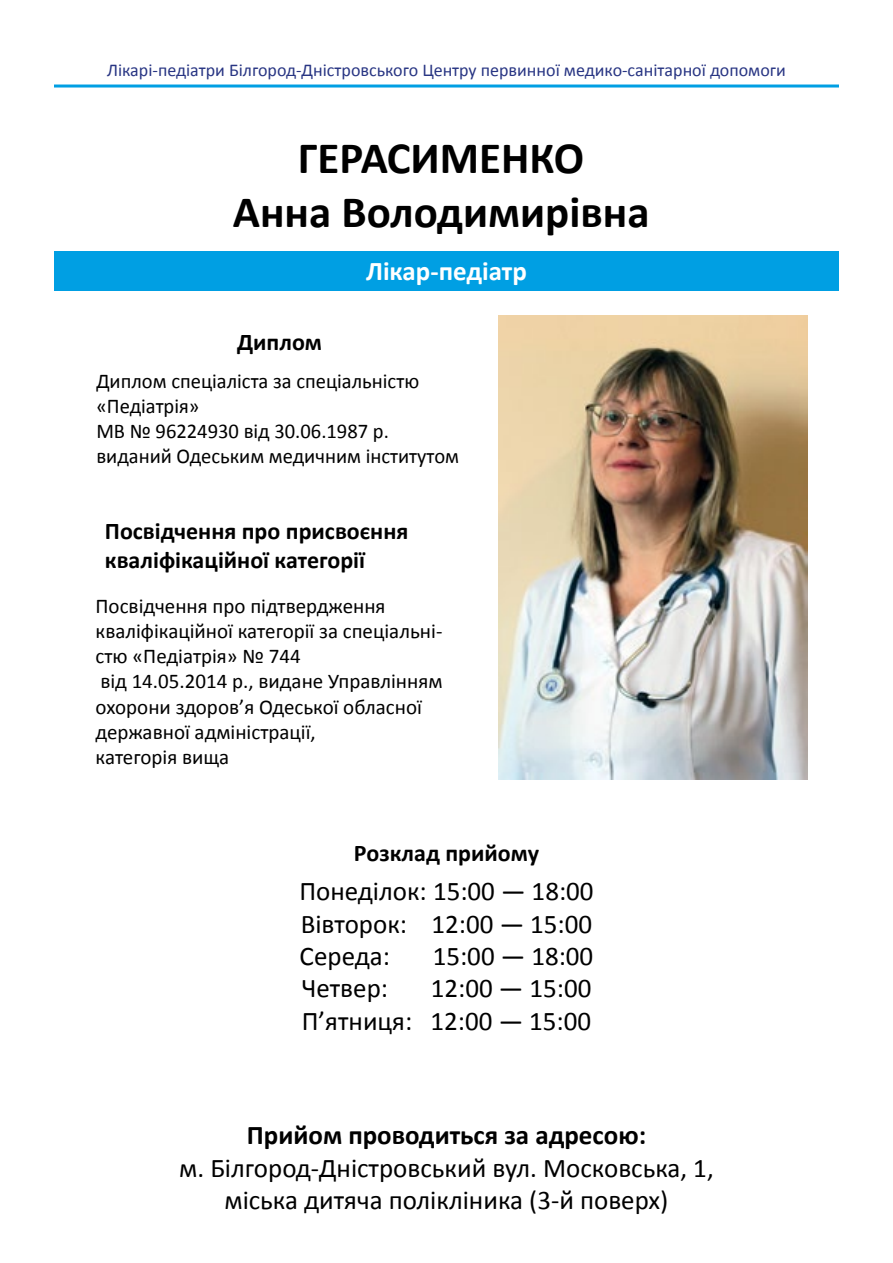
<style>
.page{position:relative;width:893px;height:1263px;background:#fff}
.page>*{position:absolute;margin:0;border:0;box-sizing:border-box;transform-origin:0 0}
.t1{font:700 45px/54px "Calibri";color:#000;text-align:center}
.t2{font:27px/32.4px "Calibri";color:#000;text-align:justify}
.t3{font:700 27px "Calibri";color:#000}
.t4{font:700 27px "Calibri";color:#fff}
.t5{font:700 24px/28.8px "Calibri";color:#000}
.t6{font:21px/25.2px "Calibri";color:#000}
.t7{font:18px "Calibri";color:#283583}
</style>
<div class="page">
<hr style="left:54px;top:85px;width:785px;height:3px;background:#009fe3">
<div style="left:54px;top:251px;width:785px;height:39px;background:#009fe3"></div>
<img style="left:498px;top:316px;width:309px;height:463px">
<p class="t7" style="left:107px;top:59px;width:680px">Лікарі-педіатри Білгород-Дністровського Центру первинної медико-санітарної допомоги</p>
<h1 class="t1" style="left:233px;top:131px;width:418px">ГЕРАСИМЕНКО<br>Анна Володимирівна</h1>
<p class="t4" style="left:366px;top:253px;width:162px">Лікар-педіатр</p>
<p class="t5" style="left:237px;top:327px;width:86px">Диплом</p>
<p class="t6" style="left:96px;top:368px;width:364px">Диплом спеціаліста за спеціальністю «Педіатрія»<br>МВ № 96224930 від 30.06.1987 р. виданий Одеським медичним інститутом</p>
<p class="t5" style="left:105px;top:516px;width:305px">Посвідчення про присвоєння кваліфікаційної категорії</p>
<p class="t6" style="left:96px;top:593px;width:348px">Посвідчення про підтвердження кваліфікаційної категорії за спеціальні&shy;стю «Педіатрія» № 744<br>від 14.05.2014 р., видане Управлінням охорони здоров’я Одеської обласної державної адміністрації,<br>категорія вища</p>
<p class="t5" style="left:354px;top:838px;width:187px">Розклад прийому</p>
<p class="t2" style="left:299px;top:875px;width:296px">Понеділок: 15:00 — 18:00<br>Вівторок: 12:00 — 15:00<br>Середа:</p>
<p class="t2" style="left:433px;top:940px;width:162px">15:00 — 18:00</p>
<p class="t2" style="left:302px;top:972px;width:291px;text-align:right">12:00 — 15:00<br>Пʼятниця: 12:00 — 15:00</p>
<p class="t2" style="left:301px;top:972px;width:88px">Четвер:</p>
<p class="t3" style="left:247px;top:1118px;width:401px">Прийом проводиться за адресою:</p>
<p class="t2" style="left:179px;top:1151px;width:536px;text-align:center">м. Білгород-Дністровський вул. Московська, 1, міська дитяча полікліника (3-й поверх)</p>
</div>
